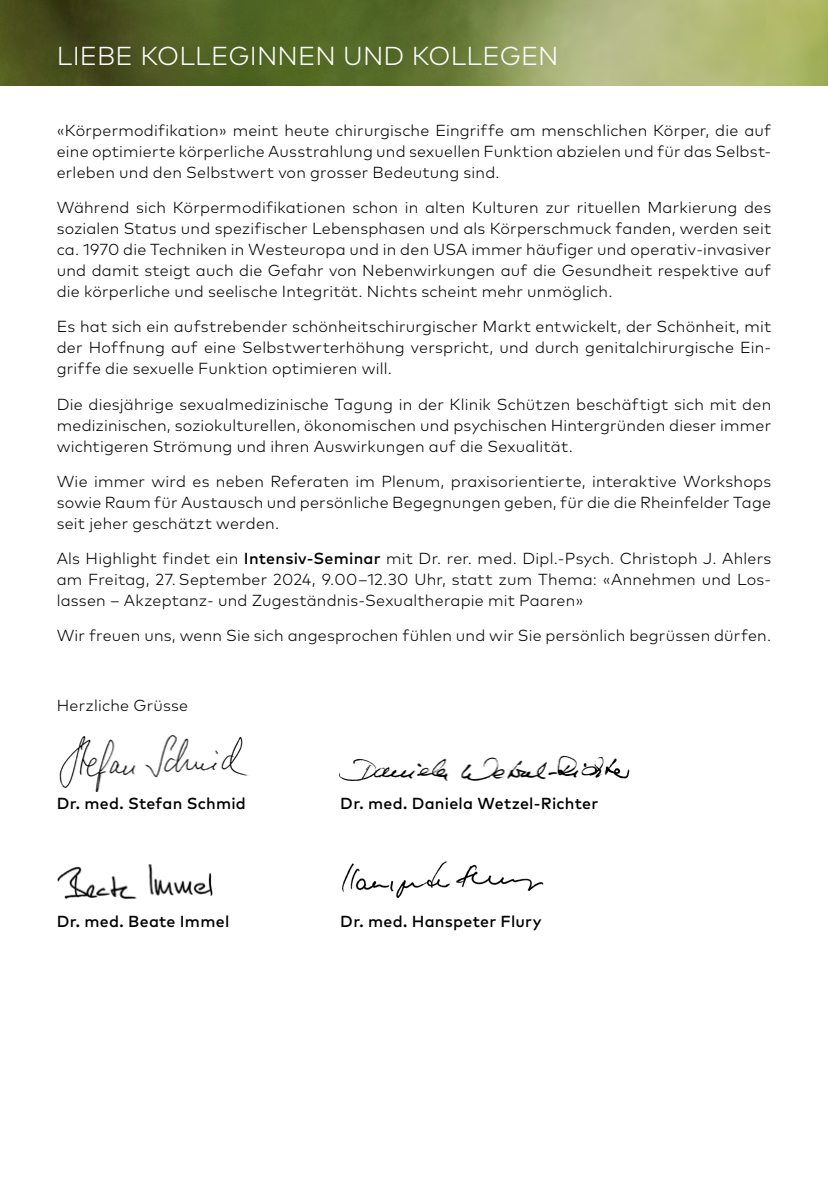
<style>
.page{position:relative;width:828px;height:1191px;background:#fff}
.page>*{position:absolute;margin:0;border:0;box-sizing:border-box;transform-origin:0 0}
.t1{font:300 26px "Mark OT";letter-spacing:.01em;color:#fff}
.t2{font:300 16px/21px "Mark OT";letter-spacing:.015em;color:#000;text-align:justify}
.t3{font:500 16px "Mark OT";letter-spacing:.015em;color:#000}
.s1{font-weight:500}
</style>
<div class="page">
<img style="left:0;top:0;width:828px;height:85px">
<img style="left:59px;top:735px;width:190px;height:57px">
<img style="left:339px;top:755px;width:291px;height:26px">
<img style="left:57px;top:864px;width:156px;height:35px">
<img style="left:341px;top:861px;width:203px;height:38px">
<h1 class="t1" style="left:57px;top:40px;width:503px">LIEBE KOLLEGINNEN UND KOLLEGEN</h1>
<p class="t2" style="left:57px;top:120px;width:716px">«Körpermodifikation» meint heute chirurgische Eingriffe am menschlichen Körper, die auf eine optimierte körperliche Ausstrahlung und sexuellen Funktion abzielen und für das Selbst&shy;erleben und den Selbstwert von grosser Bedeutung sind.</p>
<p class="t2" style="left:57px;top:197px;width:716px">Während sich Körpermodifikationen schon in alten Kulturen zur rituellen Markierung des sozialen Status und spezifischer Lebensphasen und als Körperschmuck fanden, werden seit ca. 1970 die Techniken in Westeuropa und in den USA immer häufiger und operativ-invasiver und damit steigt auch die Gefahr von Nebenwirkungen auf die Gesundheit respektive auf die körperliche und seelische Integrität. Nichts scheint mehr unmöglich.</p>
<p class="t2" style="left:57px;top:316px;width:716px">Es hat sich ein aufstrebender schönheitschirurgischer Markt entwickelt, der Schönheit, mit der Hoffnung auf eine Selbstwerterhöhung verspricht, und durch genitalchirurgische Ein&shy;griffe die sexuelle Funktion optimieren will.</p>
<p class="t2" style="left:57px;top:393px;width:716px">Die diesjährige sexualmedizinische Tagung in der Klinik Schützen beschäftigt sich mit den medizinischen, soziokulturellen, ökonomischen und psychischen Hintergründen dieser immer wichtigeren Strömung und ihren Auswirkungen auf die Sexualität.</p>
<p class="t2" style="left:57px;top:470px;width:716px">Wie immer wird es neben Referaten im Plenum, praxisorientierte, interaktive Workshops sowie Raum für Austausch und persönliche Begegnungen geben, für die die Rheinfelder Tage seit jeher geschätzt werden.</p>
<p class="t2" style="left:57px;top:547px;width:716px;text-align:left">Als Highlight findet ein <span class="s1">Intensiv-Seminar</span> mit Dr. rer. med. Dipl.-Psych. Christoph J. Ahlers am Freitag, 27. September 2024, 9.00–12.30 Uhr, statt zum Thema: «Annehmen und Los&shy;lassen – Akzeptanz- und Zugeständnis-Sexualtherapie mit Paaren»</p>
<p class="t2" style="left:57px;top:625px;width:716px">Wir freuen uns, wenn Sie sich angesprochen fühlen und wir Sie persönlich begrüssen dürfen.</p>
<p class="t2" style="left:57px;top:695px;width:133px">Herzliche Grüsse</p>
<p class="t3" style="left:57px;top:792px;width:191px">Dr. med. Stefan Schmid</p>
<p class="t3" style="left:340px;top:792px;width:259px">Dr. med. Daniela Wetzel-Richter</p>
<p class="t3" style="left:57px;top:910px;width:174px">Dr. med. Beate Immel</p>
<p class="t3" style="left:340px;top:910px;width:203px">Dr. med. Hanspeter Flury</p>
</div>
